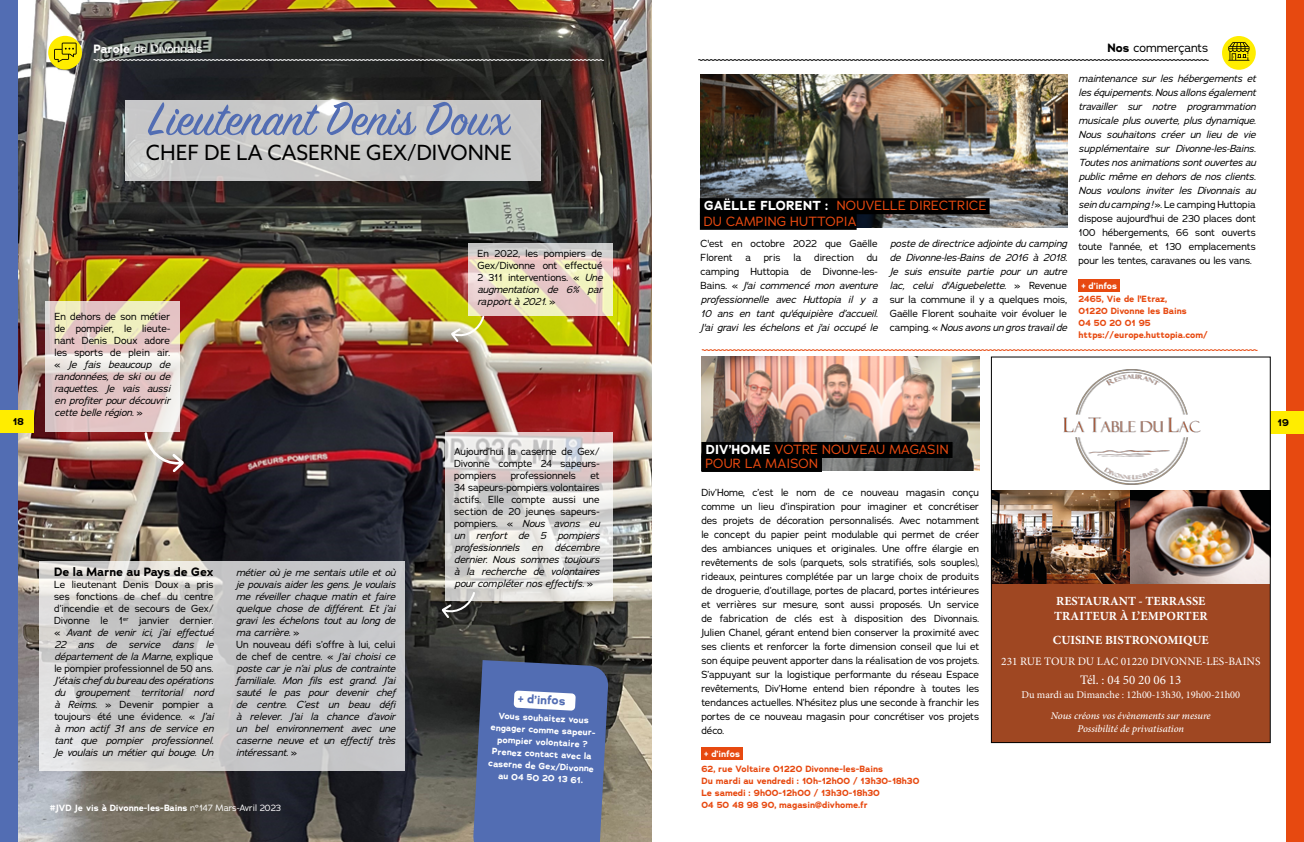
<style>
.page{position:relative;width:1304px;height:842px;background:#fff}
.page>*{position:absolute;margin:0;border:0;box-sizing:border-box;transform-origin:0 0}
.t1{font:52px "Sign Painter House Script";color:#526db3}
.t2{font:21px "Azo Sans";color:#000}
.t3{font:13px/15.6px "Adrianna";letter-spacing:.015em;color:#e74910}
.t4{font:12.9px "Minion Pro";color:#fff}
.t5{font:700 12.4px/14.9px "Minion Pro";color:#fff}
.t6{font:700 12px "Adrianna";letter-spacing:-.015em;color:#000}
.t7{font:12px "Adrianna";color:#fff}
.t8{font:12px "Adrianna";letter-spacing:-.005em;color:#000}
.t9{font:700 12px "Adrianna";color:#526db3}
.t10{font:11.4px "Minion Pro";color:#fff}
.t11{font:italic 500 10.4px/12.4px "Minion Pro";letter-spacing:-.005em;color:#fff;text-align:center}
.t12{font:10.4px "Minion Pro";color:#fff}
.t13{font:italic 10px/12px "Adrianna";color:#000;text-align:justify}
.t14{font:10px/14px "Adrianna";color:#000;text-align:justify}
.t15{font:700 10px "Adrianna";color:#000}
.t16{font:700 9px/12px "Adrianna";color:#e74910}
.t17{font:700 9px/12px "Adrianna";color:#fff;text-align:center}
.s1{font-weight:700}
.s2{font-style:normal}
.s3{font-style:italic}
.s4{font-weight:400}
.s5{font-weight:700;color:#fff}
</style>
<div class="page">
<img style="left:17px;top:0;width:635px;height:842px">
<div style="left:48px;top:36px;width:34px;height:34px;background:#ffed00;border-radius:50%"></div>
<svg style="left:93px;top:59px;width:511px;height:2px"></svg>
<svg style="left:54px;top:43px;width:23px;height:19px"></svg>
<div style="left:0;top:0;width:17px;height:842px;background:#526db3"></div>
<div style="left:0;top:410px;width:34px;height:22px;background:#ffed00"></div>
<div style="left:1287px;top:0;width:17px;height:842px;background:#e74910"></div>
<svg style="left:39px;top:561px;width:366px;height:210px;background:#cbcbcc"></svg>
<svg style="left:451px;top:316px;width:33px;height:26px"></svg>
<svg style="left:145px;top:432px;width:39px;height:40px;background:#c4aba2"></svg>
<svg style="left:473px;top:660px;width:136px;height:182px;background:#586fac"></svg>
<div style="left:125px;top:100px;width:416px;height:80px;background:#c7c7c7"></div>
<div style="left:1271px;top:411px;width:33px;height:22px;background:#ffed00"></div>
<div style="left:1222px;top:36px;width:34px;height:34px;background:#ffed00;border-radius:50%"></div>
<svg style="left:698px;top:59px;width:511px;height:2px"></svg>
<svg style="left:1228px;top:42px;width:21px;height:19px"></svg>
<svg style="left:445px;top:432px;width:167px;height:168px"></svg>
<svg style="left:442px;top:592px;width:33px;height:26px"></svg>
<svg style="left:45px;top:301px;width:135px;height:131px;background:#e6d2cb"></svg>
<svg style="left:468px;top:243px;width:144px;height:72px;background:#e7d9c6"></svg>
<img style="left:701px;top:74px;width:366px;height:153px">
<div style="left:700px;top:198px;width:290px;height:16px;background:#000"></div>
<div style="left:700px;top:214px;width:157px;height:16px;background:#000"></div>
<svg style="left:701px;top:349px;width:557px;height:2px"></svg>
<img style="left:702px;top:357px;width:278px;height:113px">
<div style="left:991px;top:491px;width:279px;height:251px;background:#9f4722"></div>
<img style="left:1056px;top:369px;width:150px;height:122px">
<img style="left:993px;top:491px;width:275px;height:92px">
<div style="left:991px;top:357px;width:279px;height:386px;border:1px solid #000"></div>
<div style="left:1079px;top:279px;width:41px;height:13px;background:#e74910"></div>
<div style="left:701px;top:442px;width:252px;height:16px;background:#000"></div>
<div style="left:701px;top:456px;width:121px;height:16px;background:#000"></div>
<div style="left:701px;top:747px;width:42px;height:13px;background:#e74910"></div>
<p class="t7" style="left:94px;top:41px;width:111px"><span class="s1">Parole</span> de Divonnais</p>
<h1 class="t1" style="left:148px;top:94px;width:362px">Lieutenant Denis Doux</h1>
<h2 class="t2" style="left:146px;top:138px;width:367px">CHEF DE LA CASERNE GEX/DIVONNE</h2>
<p class="t15" style="left:13px;top:415px;width:13px">18</p>
<p class="t13" style="left:54px;top:310px;width:117px"><span class="s2">En dehors de son métier de pompier, le lieute&shy;nant Denis Doux adore les sports de plein air. «</span> Je fais beaucoup de randonnées, de ski ou de raquettes. Je vais aussi en profiter pour découvrir cette belle région. <span class="s2">»</span></p>
<p class="t6" style="left:54px;top:564px;width:161px">De la Marne au Pays de Gex</p>
<p class="t14" style="left:54px;top:578px;width:161px;line-height:12px">Le lieutenant Denis Doux a pris ses fonctions de chef du centre d’incendie et de secours de Gex/ Divonne le 1<sup>er</sup> janvier dernier. « <span class="s3">Avant de venir ici, j’ai effectué 22 ans de service dans le département de la Marne</span>, explique le pompier professionnel de 50 ans.</p>
<p class="t13" style="left:54px;top:674px;width:161px">J’étais chef du bureau des opérations du groupement territorial nord à Reims. <span class="s2">» Devenir pompier a toujours été une évidence. «</span> J’ai à mon actif 31 ans de service en tant que pompier professionnel.<br>Je voulais un métier qui bouge. Un</p>
<p class="t13" style="left:236px;top:566px;width:163px;text-align:left">métier où je me sentais utile et où je pouvais aider les gens. Je voulais me réveiller chaque matin et faire quelque chose de différent. Et j’ai gravi les échelons tout au long de ma carrière. <span class="s2">»<br>Un nouveau défi s’offre à lui, celui de chef de centre. «</span> J’ai choisi ce poste car je n’ai plus de contrainte familiale. Mon fils est grand. J’ai sauté le pas pour devenir chef de centre. C’est un beau défi à relever. J’ai la chance d’avoir un bel environnement avec une caserne neuve et un effectif très intéressant. <span class="s2">»</span></p>
<p class="t17" style="left:50px;top:802px;width:233px">#JVD Je vis à Divonne-les-Bains <span class="s4">n°147 Mars-Avril 2023</span></p>
<p class="t14" style="left:477px;top:248px;width:127px;line-height:12px">En 2022, les pompiers de Gex/Divonne ont effectué 2 311 interventions. « <span class="s3">Une augmentation de 6% par rapport à 2021.</span> »</p>
<p class="t14" style="left:454px;top:445px;width:147px;line-height:12px">Aujourd’hui la caserne de Gex/ Divonne compte 24 sapeurs&shy;pompiers</p>
<p class="t14" style="left:511px;top:468px;width:67px">professionnels</p>
<p class="t13" style="left:454px;top:469px;width:147px;text-indent:136px"><span class="s2">et 34 sapeurs-pompiers volontaires actifs. Elle compte aussi une section de 20 jeunes sapeurs&shy;pompiers. «</span> Nous avons eu un renfort de 5 pompiers professionnels en décembre dernier. Nous sommes toujours à la recherche de volontaires pour compléter nos effectifs. <span class="s2">»</span></p>
<p class="t9" style="left:518px;top:690px;width:49px;rotate:3deg">+ d’infos</p>
<p class="t17" style="left:491px;top:709px;width:108px;rotate:3deg">Vous souhaitez vous engager comme sapeur&shy;pompier volontaire ?<br>Prenez contact avec la caserne de Gex/Divonne au 04 50 20 13 61.</p>
<h3 class="t3" style="left:704px;top:198px;width:284px"><span class="s5">GAËLLE FLORENT :</span> NOUVELLE DIRECTRICE<br>DU CAMPING HUTTOPIA</h3>
<p class="t14" style="left:701px;top:236px;width:179px">C'est en octobre 2022 que Gaëlle<br>Florent</p>
<p class="t13" style="left:890px;top:236px;width:179px;line-height:14px">poste de directrice adjointe du camping de Divonne-les-Bains de 2016 à 2018.<br>Je suis ensuite partie pour un autre lac, celui d'Aiguebelette. <span class="s2">» Revenue sur la commune il y a quelques mois, Gaëlle Florent souhaite voir évoluer le camping. «</span> Nous avons un gros travail de</p>
<p class="t13" style="left:701px;top:250px;width:179px;line-height:14px;text-indent:166px"><span class="s2">du camping Huttopia de Divonne-les-Bains. «</span> J'ai commencé mon aventure professionnelle avec Huttopia il y a 10 ans en tant qu'équipière d’accueil.<br>J'ai gravi les échelons et j'ai occupé le</p>
<p class="t14" style="left:745px;top:250px;width:7px">a</p>
<p class="t14" style="left:764px;top:250px;width:18px">pris</p>
<p class="t14" style="left:793px;top:250px;width:9px">la</p>
<p class="t14" style="left:814px;top:250px;width:41px">direction</p>
<p class="t8" style="left:1107px;top:40px;width:102px"><span class="s1">Nos</span> commerçants</p>
<p class="t13" style="left:1079px;top:72px;width:179px;line-height:14px">maintenance sur les hébergements et les équipements. Nous allons également travailler sur notre programmation musicale plus ouverte, plus dynamique.<br>Nous souhaitons créer un lieu de vie supplémentaire sur Divonne-les-Bains.<br>Toutes nos animations sont ouvertes au public même en dehors de nos clients.<br>Nous voulons inviter les Divonnais au sein du camping ! <span class="s2">». Le camping Huttopia dispose aujourd'hui de 230 places dont 100 hébergements, 66 sont ouverts toute l'année, et 130 emplacements pour les tentes, caravanes ou les vans.</span></p>
<p class="t17" style="left:1081px;top:280px;width:37px">+ d’infos</p>
<p class="t16" style="left:1079px;top:293px;width:131px">2465, Vie de l'Etraz,<br>01220 Divonne les Bains<br>04 50 20 01 95 https://europe.huttopia.com/</p>
<h3 class="t3" style="left:705px;top:442px;width:245px;line-height:14px"><span class="s5">DIV’HOME</span> VOTRE NOUVEAU MAGASIN<br>POUR LA MAISON</h3>
<p class="t14" style="left:701px;top:485px;width:279px">Div’Home, c’est le nom de ce nouveau magasin conçu comme un lieu d’inspiration pour imaginer et concrétiser des projets de décoration personnalisés. Avec notamment le concept du papier peint modulable qui permet de créer des ambiances uniques et originales. Une offre élargie en revêtements de sols (parquets, sols stratifiés, sols souples), rideaux, peintures complétée par un large choix de produits de droguerie, d’outillage, portes de placard, portes intérieures et verrières sur mesure, sont aussi proposés. Un service de fabrication de clés est à disposition des Divonnais.<br>Julien Chanel, gérant entend bien conserver la proximité avec ses clients et renforcer la forte dimension conseil que lui et son équipe peuvent apporter dans la réalisation de vos projets.<br>S’appuyant sur la logistique performante du réseau Espace revêtements, Div’Home entend bien répondre à toutes les tendances actuelles. N’hésitez plus une seconde à franchir les portes de ce nouveau magasin pour concrétiser vos projets déco.</p>
<p class="t17" style="left:704px;top:748px;width:37px">+ d’infos</p>
<p class="t16" style="left:701px;top:763px;width:220px">62, rue Voltaire 01220 Divonne-les-Bains<br>Du mardi au vendredi : 10h-12h00 / 13h30-18h30<br>Le samedi : 9h00-12h00 / 13h30-18h30<br>04 50 48 98 90, magasin@divhome.fr</p>
<p class="t15" style="left:1277px;top:416px;width:13px">19</p>
<p class="t5" style="left:1054px;top:593px;width:155px">RESTAURANT - TERRASSE<br>TRAITEUR À L’EMPORTER</p>
<p class="t5" style="left:1053px;top:633px;width:157px">CUISINE BISTRONOMIQUE</p>
<p class="t10" style="left:1001px;top:654px;width:261px">231 RUE TOUR DU LAC 01220 DIVONNE-LES-BAINS</p>
<p class="t4" style="left:1080px;top:671px;width:103px">Tél. : 04 50 20 06 13</p>
<p class="t12" style="left:1021px;top:688px;width:220px">Du mardi au Dimanche : 12h00-13h30, 19h00-21h00</p>
<p class="t11" style="left:1051px;top:710px;width:161px">Nous créons vos évènements sur mesure<br>Possibilité de privatisation</p>
</div>
